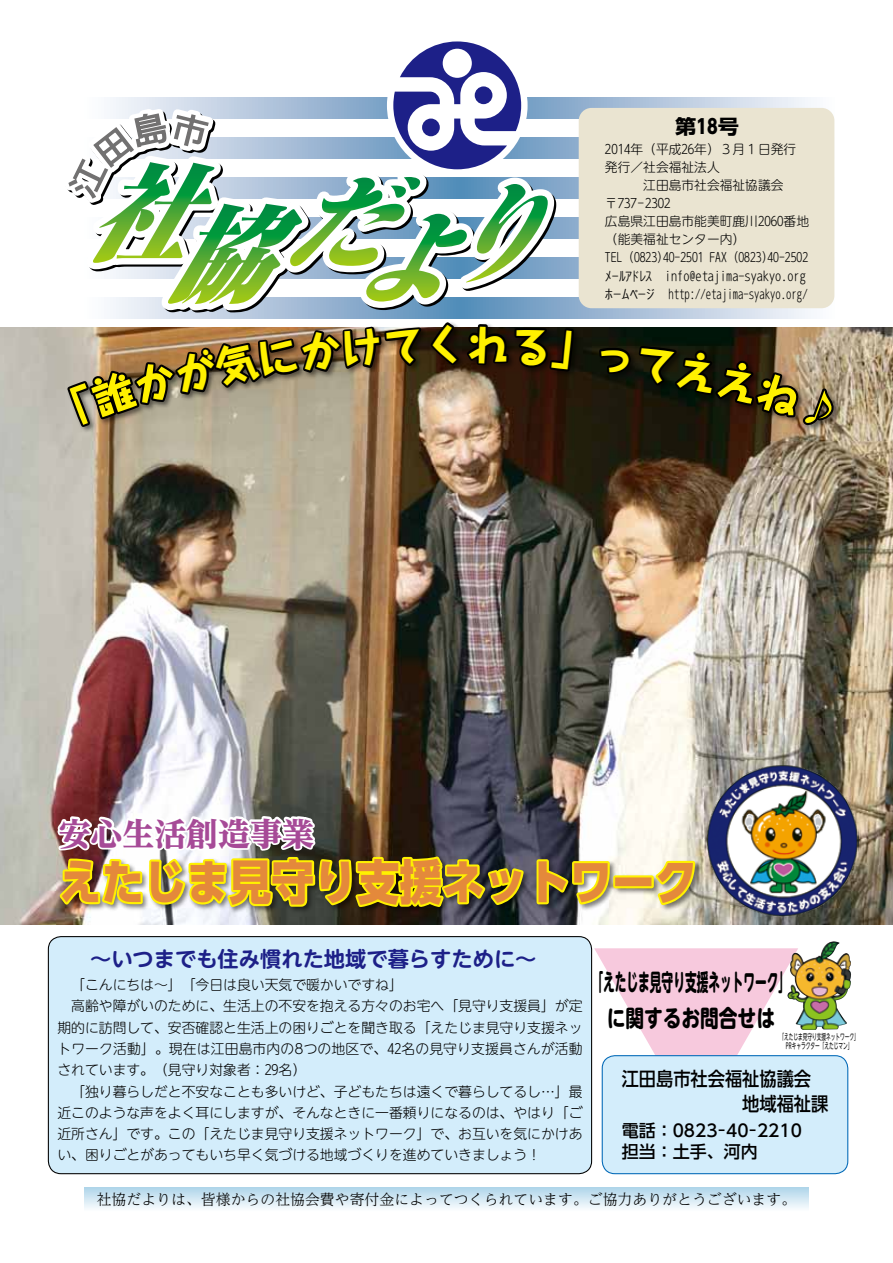
<style>
.page{position:relative;width:893px;height:1263px;background:#fff}
.page>*{position:absolute;margin:0;border:0;box-sizing:border-box;transform-origin:0 0}
.t1{font:800 47.85px "UD Shin Go Pro";color:#e4893b;scale:.89 1}
.t2{font:800 41.4px "Taka Hand Std";color:#fff100}
.t3{font:800 31.95px "UD Reimin Pro";color:#a64a97}
.t4{font:700 23.4px/36.2px "UD Shin M Go Pro";color:#000;text-align:center;scale:.5 1}
.t5{font:700 21.3px "UD Shin M Go Pro De";color:#1d2088}
.t6{font:700 19.8px "UD Shin Go Pro";color:#000;scale:1.08 1}
.t7{font:500 19.2px/25.5px "UD Shin Go Pro";color:#000;scale:.9 1}
.t8{font:500 16.95px/21.3px "UD Shin Go Pro";color:#000}
.t9{font:300 14.85px "UD Reimin Pro";color:#000}
.t10{font:300 13.8px/21.3px "UD Shin M Go Pro";color:#000}
.t11{font:300 12.75px/18px "UD Shin M Go Pro";color:#000}
.t12{font:300 12.75px "UD Shin M Go Pro";color:#000;scale:.84 1}
.t13{font:300 12.75px "UD Shin M Go Pro";color:#000;scale:.96 1}
.t14{font:300 12.75px "UD Shin M Go Pro";letter-spacing:-.02em;color:#000;scale:1.1 1}
.t15{font:300 12.75px "UD Shin M Go Pro";color:#000;scale:1.29 1}
.t16{font:300 12.6px "UD Shin M Go Pro";color:#000;scale:.92 1}
.t17{font:8.55px/9.6px "UD Shin M Go Pro";color:#000;text-align:center;scale:.55 1}
</style>
<div class="page">
<svg style="left:594px;top:948px;width:204px;height:179px"></svg>
<img style="left:0;top:327px;width:893px;height:598px">
<svg style="left:576px;top:97px;width:258px;height:22px"></svg>
<svg style="left:576px;top:298px;width:258px;height:21px;background:#c7d4e5"></svg>
<div style="left:579px;top:108px;width:255px;height:200px;background:#eae4d1;border-radius:13px"></div>
<div style="left:85px;top:1187px;width:723px;height:24px;background:linear-gradient(to bottom,#aed4e9,#f8fcfd)"></div>
<div style="left:66px;top:321px;width:775px;height:113px;background:#000;opacity:.5"></div>
<div style="left:59px;top:855px;width:644px;height:59px;background:#000;opacity:.5"></div>
<img style="left:54px;top:812px;width:472px;height:126px">
<svg style="left:534px;top:857px;width:79px;height:50px;background:#9d9848"></svg>
<div style="left:613px;top:875px;width:41px;height:13px;border:4px solid #fff100"></div>
<svg style="left:652px;top:859px;width:46px;height:49px;background:#d2cb71"></svg>
<div style="left:48px;top:936px;width:544px;height:238px;background:#d3edfb;border-radius:13px"></div>
<div style="left:48px;top:936px;width:544px;height:238px;border:1px solid #000;border-radius:13px"></div>
<div style="left:602px;top:1056px;width:246px;height:118px;background:#d3edfb;border-radius:13px"></div>
<div style="left:602px;top:1055px;width:246px;height:119px;border:1px solid #0068b7;border-radius:13px"></div>
<img style="left:707px;top:765px;width:152px;height:151px">
<img style="left:814px;top:941px;width:18px;height:17px">
<svg style="left:596px;top:344px;width:242px;height:85px;background:#352d1f"></svg>
<img style="left:63px;top:41px;width:513px;height:562px">
<h3 class="t6" style="left:675px;top:110px;width:61px">第18号</h3>
<p class="t11" style="left:605px;top:139px;width:206px">2014年（平成26年）３月１日発行発行／社会福祉法人<br>　　　江田島市社会福祉協議会〒737－2302<br>広島県江田島市能美町鹿川2060番地（能美福祉センター内(</p>
<p class="t16" style="left:733px;top:247px;width:84px">)0823(40-2502</p>
<p class="t16" style="left:628px;top:247px;width:84px">(0823)40-2501</p>
<p class="t16" style="left:605px;top:247px;width:20px">TEL</p>
<p class="t16" style="left:709px;top:247px;width:20px">FAX</p>
<h2 class="t2" style="left:426px;top:315px;width:43px">く</h2>
<p class="t14" style="left:605px;top:265px;width:44px">メールアドレス</p>
<p class="t15" style="left:605px;top:283px;width:40px">ホームページ</p>
<p class="t13" style="left:665px;top:265px;width:148px">info@etajima-syakyo.org</p>
<p class="t12" style="left:668px;top:283px;width:167px">http://etajima-syakyo.org/</p>
<h3 class="t3" style="left:59px;top:807px;width:257px">安心生活創造事業</h3>
<h1 class="t1" style="left:59px;top:843px;width:719px">えたじま見守り支援ネットワーク</h1>
<h3 class="t5" style="left:90px;top:941px;width:448px">～いつまでも住み慣れた地域で暮らすために~</h3>
<p class="t10" style="left:57px;top:974px;width:527px">　「こんにちは～」「今日は良い天気で暖かいですね「<br>　高齢や障がいのために、生活上の不安を抱える方々のお宅へ「見守り支援員」が定期的に訪問して、安否確認と生活上の困りごとを聞き取る「えたじま見守り支援ネットワーク活動」。現在は江田島市内の8つの地区で、42名の見守り支援員さんが活動されています。（見守り対象者：29名(<br>　「独り暮らしだと不安なことも多いけど、子どもたちは遠くで暮らしてるし…」最近このような声をよく耳にしますが、そんなときに一番頼りになるのは、やはり「ご近所さん」です。この「えたじま見守り支援ネットワーク」で、お互いを気にかけあい、困りごとがあってもいち早く気づける地域づくりを進めていきましょう!</p>
<h3 class="t4" style="left:591px;top:963px;width:399px">「えたじま見守り支援ネットワーク「に関するお問合せは</h3>
<p class="t17" style="left:779px;top:1031px;width:146px">「えたじま見守り支援ネットワーク「<br>PRキャラクター「えたじマン「</p>
<h3 class="t7" style="left:742px;top:1065px;width:97px;text-indent:-121px">江田島市社会福祉協議会地域福祉課</h3>
<p class="t8" style="left:622px;top:1119px;width:182px">電話：0823−40−2210担当：土手、河内</p>
<p class="t9" style="left:97px;top:1187px;width:701px">社協だよりは、皆様からの社協会費や寄付金によってつくられています。ご協力ありがとうございます。</p>
</div>
